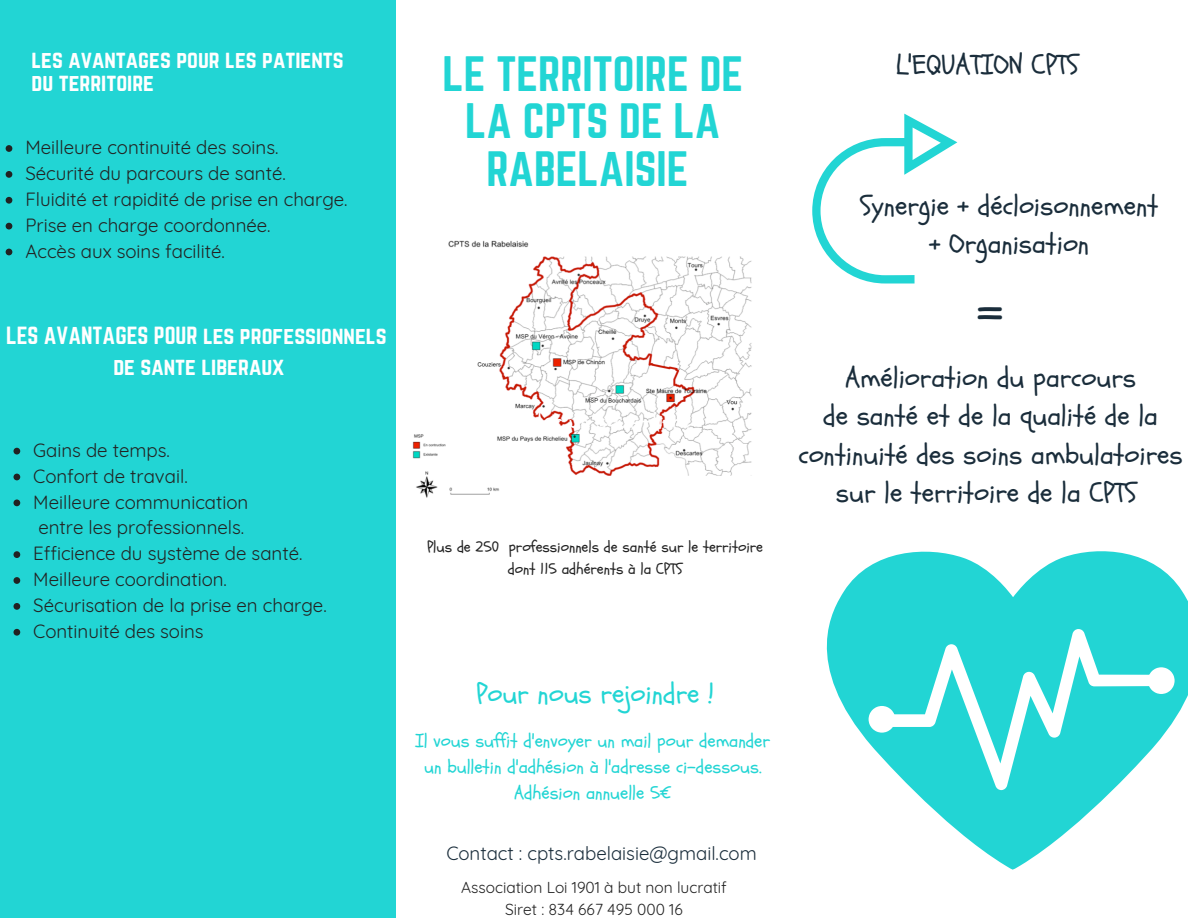
<style>
.page{position:relative;width:1188px;height:918px;background:#fff}
.page>*{position:absolute;margin:0;border:0;box-sizing:border-box;transform-origin:0 0}
.t1{font:49.8px "Schoolbell";color:#1a2d3b}
.t2{font:43.65px/47.2px "Norwester";color:#22d5d4;text-align:center}
.t3{font:28.05px/38.2px "Schoolbell";color:#1a2d3b;text-align:center}
.t4{font:28.05px "Schoolbell";color:#22d5d4}
.t5{font:21.75px/23.7px "Norwester";color:#fff}
.t6{font:21.75px "Schoolbell";color:#fff}
.t7{font:18.75px/25.8px "Quicksand";color:#222}
.t8{font:18.75px/25.8px "Schoolbell";color:#22d5d4;text-align:center}
.t9{font:18.75px "Quicksand";color:#1a2d3b}
.t10{font:15.6px/21.3px "Schoolbell";color:#222;text-align:center}
.t11{font:15.6px/21.3px "Quicksand";color:#222;text-align:center}
</style>
<div class="page">
<div style="left:0;top:0;width:396px;height:918px;background:#22d5d4"></div>
<svg style="left:827px;top:551px;width:361px;height:319px;fill:#22d5d4"></svg>
<svg style="left:876px;top:629px;width:286px;height:161px;fill:#22d5d4"></svg>
<svg style="left:869px;top:706px;width:26px;height:27px"></svg>
<svg style="left:1148px;top:667px;width:27px;height:27px"></svg>
<img style="left:412px;top:240px;width:340px;height:258px">
<svg style="left:6px;top:145px;width:6px;height:7px"></svg>
<svg style="left:6px;top:171px;width:6px;height:7px"></svg>
<svg style="left:6px;top:197px;width:6px;height:7px"></svg>
<svg style="left:6px;top:223px;width:6px;height:7px"></svg>
<svg style="left:6px;top:249px;width:6px;height:6px"></svg>
<svg style="left:14px;top:448px;width:6px;height:6px"></svg>
<svg style="left:14px;top:474px;width:6px;height:6px"></svg>
<svg style="left:14px;top:500px;width:6px;height:6px"></svg>
<svg style="left:14px;top:551px;width:6px;height:7px"></svg>
<svg style="left:14px;top:577px;width:6px;height:7px"></svg>
<svg style="left:14px;top:603px;width:6px;height:7px"></svg>
<svg style="left:14px;top:629px;width:6px;height:7px"></svg>
<svg style="left:812px;top:114px;width:145px;height:170px"></svg>
<p class="t5" style="left:32px;top:48px;width:314px">les avantages pour les patients du territoire</p>
<h2 class="t2" style="left:442px;top:52px;width:302px">LE TERRITOIRE DE<br>LA CPTS DE LA<br>RABELAISIE</h2>
<p class="t7" style="left:25px;top:134px;width:324px">Meilleure continuité des soins.<br>Sécurité du parcours de santé.<br>Fluidité et rapidité de prise en charge.<br>Prise en charge coordonnée.<br>Accès aux soins facilité.</p>
<p class="t5" style="left:6px;top:321px;width:382px;line-height:30.3px;text-align:center">LES AVANTAGES POUR les professionnels de sante liberaux</p>
<p class="t7" style="left:33px;top:437px;width:295px">Gains de temps.<br>Confort de travail.<br>Meilleure communication<br>entre les professionnels.<br>Efficience du système de santé.<br>Meilleure coordination.<br>Sécurisation de la prise en charge.<br>Continuité des soins</p>
<p class="t6" style="left:495px;top:406px;width:196px">Ajouter un sous-titre</p>
<p class="t10" style="left:427px;top:537px;width:337px">Plus de 250 professionnels de santé sur le territoire dont 115 adhérents à la CPTS</p>
<h3 class="t4" style="left:476px;top:675px;width:239px">Pour nous rejoindre !</h3>
<p class="t8" style="left:416px;top:728px;width:356px">Il vous suffit d'envoyer un mail pour demander un bulletin d'adhésion à l'adresse ci-dessous.<br>Adhésion annuelle 5€</p>
<p class="t9" style="left:446px;top:841px;width:312px">Contact : cpts.rabelaisie@gmail.com</p>
<p class="t11" style="left:461px;top:877px;width:267px">Association Loi 1901 à but non lucratif<br>Siret : 834 667 495 000 16</p>
<h3 class="t3" style="left:896px;top:46px;width:184px">L'EQUATION CPTS</h3>
<h3 class="t3" style="left:860px;top:187px;width:300px">Synergie + décloisonnement + Organisation</h3>
<h1 class="t1" style="left:977px;top:278px;width:28px">=</h1>
<h3 class="t3" style="left:798px;top:359px;width:386px">Amélioration du parcours<br>de santé et de la qualité de la continuité des soins ambulatoires sur le territoire de la CPTS</h3>
</div>
